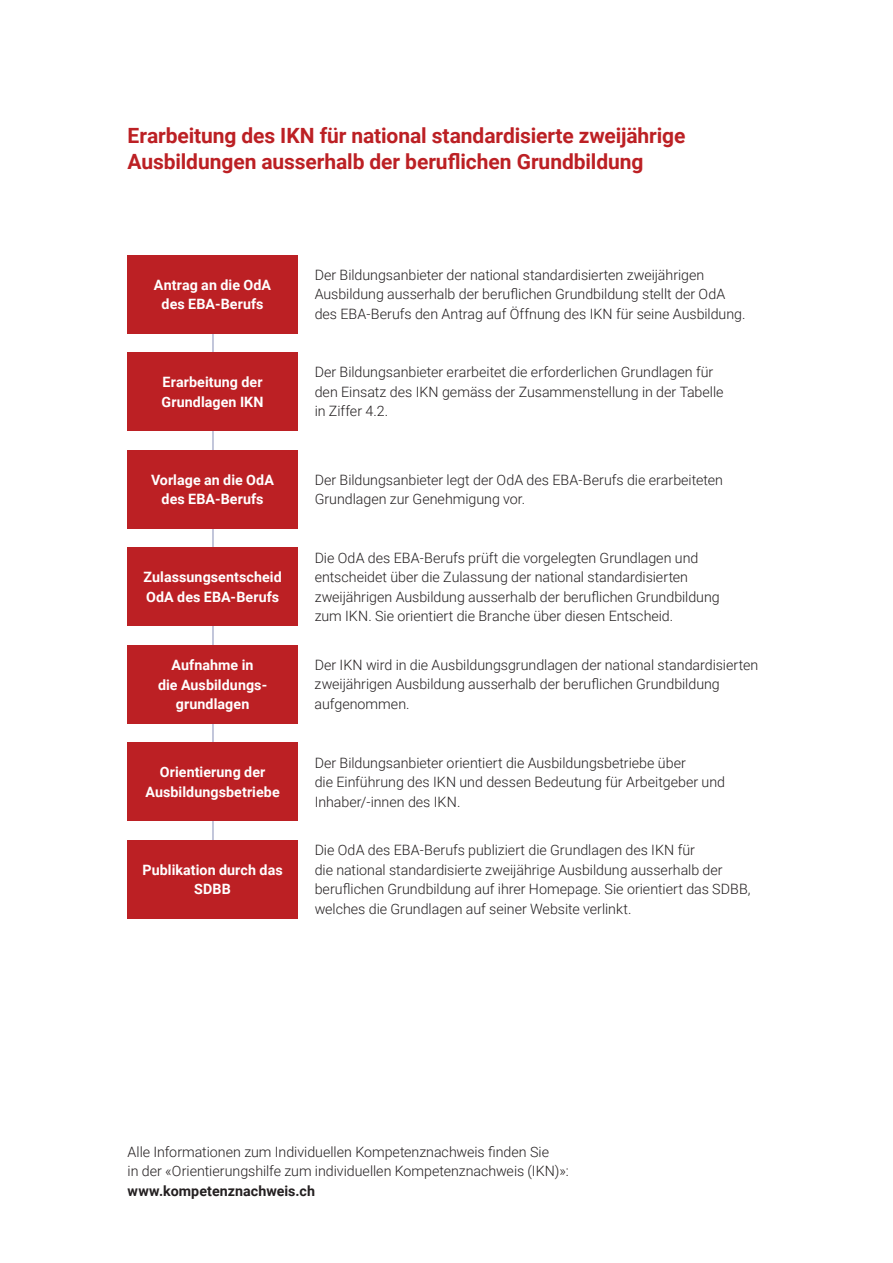
<style>
.page{position:relative;width:893px;height:1263px;background:#fff}
.page>*{position:absolute;margin:0;border:0;box-sizing:border-box;transform-origin:0 0}
.t1{font:700 21px/25.5px "Roboto";letter-spacing:-.005em;color:#bc2024}
.t2{font:300 14.25px/19.5px "Roboto";color:#231f20}
.t3{font:700 14.25px/19.5px "Roboto";letter-spacing:.005em;color:#fff;text-align:center}
.t4{font:700 14.25px "Roboto";letter-spacing:.005em;color:#231f20}
</style>
<div class="page">
<hr style="left:213px;top:321px;width:1px;height:569px;background:#868fb8">
<div style="left:128px;top:255px;width:170px;height:78px;background:#bc2024"></div>
<div style="left:128px;top:353px;width:170px;height:78px;background:#bc2024"></div>
<div style="left:128px;top:450px;width:170px;height:78px;background:#bc2024"></div>
<div style="left:128px;top:548px;width:170px;height:78px;background:#bc2024"></div>
<div style="left:128px;top:645px;width:170px;height:78px;background:#bc2024"></div>
<div style="left:128px;top:743px;width:170px;height:78px;background:#bc2024"></div>
<div style="left:128px;top:840px;width:170px;height:78px;background:#bc2024"></div>
<h1 class="t1" style="left:128px;top:122px;width:559px">Erarbeitung des IKN für national standardisierte zweijährige<br>Ausbildungen ausserhalb der beruflichen Grundbildung</h1>
<p class="t3" style="left:154px;top:274px;width:119px">Antrag an die OdA des EBA-Berufs</p>
<p class="t3" style="left:162px;top:372px;width:104px;text-align:left">Erarbeitung der<br>Grundlagen IKN</p>
<p class="t3" style="left:151px;top:469px;width:124px">Vorlage an die OdA des EBA-Berufs</p>
<p class="t3" style="left:143px;top:567px;width:140px;text-align:left">Zulassungsentscheid<br>OdA des EBA-Berufs</p>
<p class="t3" style="left:158px;top:655px;width:111px">Aufnahme in<br>die Ausbildungs&shy;grundlagen</p>
<p class="t3" style="left:145px;top:762px;width:136px">Orientierung der<br>Ausbildungsbetriebe</p>
<p class="t3" style="left:143px;top:859px;width:142px">Publikation durch das<br>SDBB</p>
<p class="t2" style="left:315px;top:265px;width:432px">Der Bildungsanbieter der national standardisierten zweijährigen<br>Ausbildung ausserhalb der beruflichen Grundbildung stellt der OdA des EBA-Berufs den Antrag auf Öffnung des IKN für seine Ausbildung.</p>
<p class="t2" style="left:315px;top:362px;width:410px">Der Bildungsanbieter erarbeitet die erforderlichen Grundlagen für den Einsatz des IKN gemäss der Zusammenstellung in der Tabelle in Ziffer 4.2.</p>
<p class="t2" style="left:315px;top:469px;width:410px">Der Bildungsanbieter legt der OdA des EBA-Berufs die erarbeiteten<br>Grundlagen zur Genehmigung vor.</p>
<p class="t2" style="left:315px;top:547px;width:407px">Die OdA des EBA-Berufs prüft die vorgelegten Grundlagen und entscheidet über die Zulassung der national standardisierten zweijährigen Ausbildung ausserhalb der beruflichen Grundbildung zum IKN. Sie orientiert die Branche über diesen Entscheid.</p>
<p class="t2" style="left:315px;top:655px;width:445px">Der IKN wird in die Ausbildungsgrundlagen der national standardisierten zweijährigen Ausbildung ausserhalb der beruflichen Grundbildung aufgenommen.</p>
<p class="t2" style="left:315px;top:752px;width:412px">Der Bildungsanbieter orientiert die Ausbildungsbetriebe über<br>die Einführung des IKN und dessen Bedeutung für Arbeitgeber und<br>Inhaber/-innen des IKN.</p>
<p class="t2" style="left:315px;top:840px;width:437px">Die OdA des EBA-Berufs publiziert die Grundlagen des IKN für<br>die national standardisierte zweijährige Ausbildung ausserhalb der beruflichen Grundbildung auf ihrer Homepage. Sie orientiert das SDBB, welches die Grundlagen auf seiner Website verlinkt.</p>
<p class="t2" style="left:128px;top:1141px;width:443px">Alle Informationen zum Individuellen Kompetenznachweis finden Sie<br>in der «Orientierungshilfe zum individuellen Kompetenznachweis (IKN)»:</p>
<p class="t4" style="left:128px;top:1181px;width:189px">www.kompetenznachweis.ch</p>
</div>
